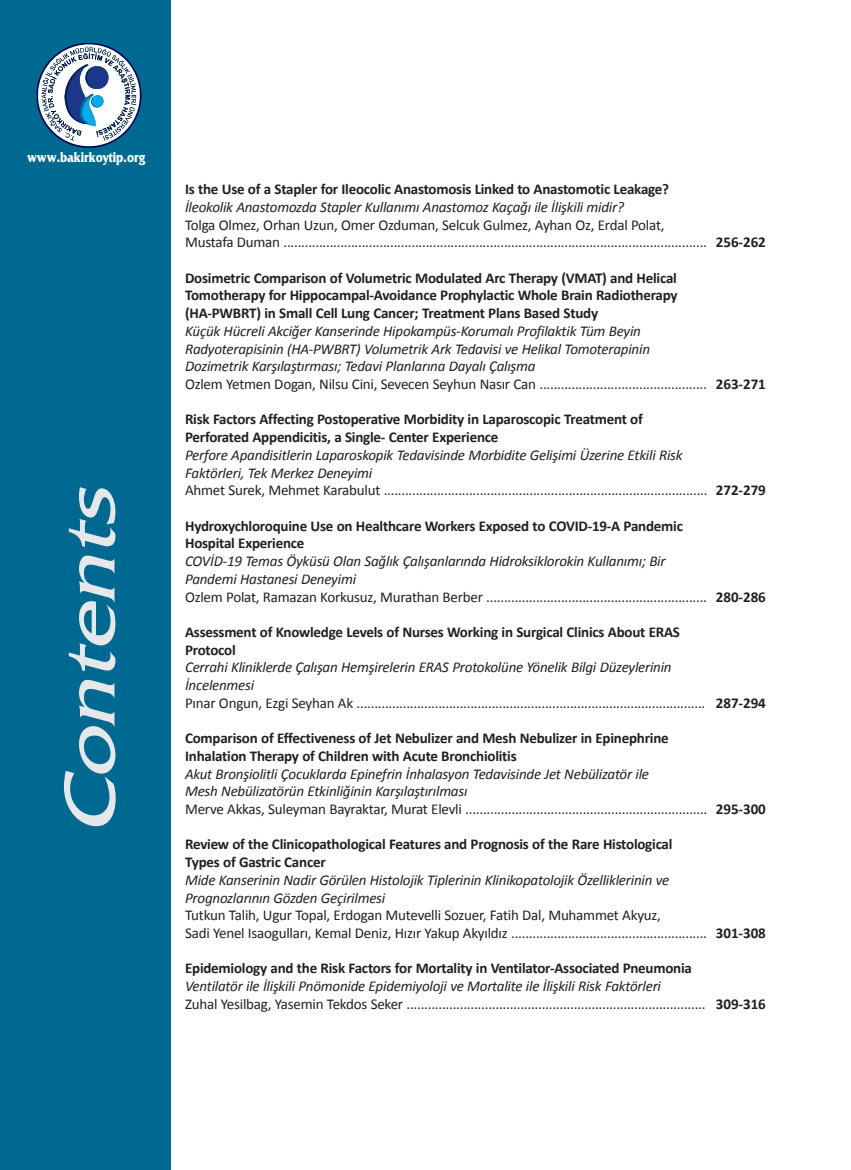
<style>
.page{position:relative;width:851px;height:1170px;background:#fff}
.page>*{position:absolute;margin:0;border:0;box-sizing:border-box;transform-origin:0 0}
.t1{font:italic 75px "Friz Quadrata Std";color:#e6e7e9;scale:1.2 1}
.t2{font:15px/17.7px "Calibri";letter-spacing:-.015em;color:#231f20}
.t3{font:700 15px/17.7px "Calibri";letter-spacing:-.015em;color:#231f20}
.t4{font:italic 15px/17.7px "Calibri";letter-spacing:-.015em;color:#231f20}
.t5{font:700 15px "Friz Quadrata Std";color:#fff;scale:.82 1}
</style>
<div class="page">
<div style="left:0;top:0;width:170px;height:1169px;background:#006991"></div>
<svg style="left:36px;top:43px;width:106px;height:105px"></svg>
<p class="t5" style="left:27px;top:149px;width:146px">www.bakirkoytip.org</p>
<h1 class="t1" style="left:48px;top:833px;width:307px;rotate:-90deg">Contents</h1>
<p class="t3" style="left:185px;top:180px;width:485px">Is the Use of a Stapler for Ileocolic Anastomosis Linked to Anastomotic Leakage?</p>
<p class="t4" style="left:185px;top:197px;width:440px">İleokolik Anastomozda Stapler Kullanımı Anastomoz Kaçağı ile İlişkili midir?</p>
<p class="t2" style="left:185px;top:215px;width:523px">Tolga Olmez, Orhan Uzun, Omer Ozduman, Selcuk Gulmez, Ayhan Oz, Erdal Polat,<br>Mustafa Duman .......................................................................................................................</p>
<p class="t3" style="left:185px;top:268px;width:494px;text-align:justify">Dosimetric Comparison of Volumetric Modulated Arc Therapy (VMAT) and Helical Tomotherapy for Hippocampal-Avoidance Prophylactic Whole Brain Radiotherapy (HA-PWBRT) in Small Cell Lung Cancer; Treatment Plans Based Study</p>
<p class="t4" style="left:185px;top:321px;width:466px">Küçük Hücreli Akciğer Kanserinde Hipokampüs-Korumalı Profilaktik Tüm Beyin<br>Radyoterapisinin (HA-PWBRT) Volumetrik Ark Tedavisi ve Helikal Tomoterapinin<br>Dozimetrik Karşılaştırması; Tedavi Planlarına Dayalı Çalışma</p>
<p class="t2" style="left:185px;top:374px;width:523px">Ozlem Yetmen Dogan, Nilsu Cini, Sevecen Seyhun Nasır Can ...............................................</p>
<p class="t3" style="left:185px;top:410px;width:459px">Risk Factors Affecting Postoperative Morbidity in Laparoscopic Treatment of<br>Perforated Appendicitis, a Single- Center Experience</p>
<p class="t4" style="left:185px;top:445px;width:499px">Perfore Apandisitlerin Laparoskopik Tedavisinde Morbidite Gelişimi Üzerine Etkili Risk<br>Faktörleri, Tek Merkez Deneyimi</p>
<p class="t2" style="left:185px;top:480px;width:524px">Ahmet Surek, Mehmet Karabulut ...........................................................................................</p>
<p class="t3" style="left:185px;top:516px;width:499px">Hydroxychloroquine Use on Healthcare Workers Exposed to COVID-19-A Pandemic<br>Hospital Experience</p>
<p class="t4" style="left:185px;top:551px;width:482px">COVİD-19 Temas Öyküsü Olan Sağlık Çalışanlarında Hidroksiklorokin Kullanımı; Bir<br>Pandemi Hastanesi Deneyimi</p>
<p class="t2" style="left:185px;top:587px;width:523px">Ozlem Polat, Ramazan Korkusuz, Murathan Berber ..............................................................</p>
<p class="t3" style="left:185px;top:622px;width:496px">Assessment of Knowledge Levels of Nurses Working in Surgical Clinics About ERAS<br>Protocol</p>
<p class="t4" style="left:185px;top:657px;width:488px">Cerrahi Kliniklerde Çalışan Hemşirelerin ERAS Protokolüne Yönelik Bilgi Düzeylerinin<br>İncelenmesi</p>
<p class="t2" style="left:185px;top:693px;width:521px">Pınar Ongun, Ezgi Seyhan Ak ..................................................................................................</p>
<p class="t3" style="left:185px;top:728px;width:485px">Comparison of Effectiveness of Jet Nebulizer and Mesh Nebulizer in Epinephrine<br>Inhalation Therapy of Children with Acute Bronchiolitis</p>
<p class="t4" style="left:185px;top:764px;width:465px">Akut Bronşiolitli Çocuklarda Epinefrin İnhalasyon Tedavisinde Jet Nebülizatör ile<br>Mesh Nebülizatörün Etkinliğinin Karşılaştırılması</p>
<p class="t2" style="left:185px;top:799px;width:523px">Merve Akkas, Suleyman Bayraktar, Murat Elevli ....................................................................</p>
<p class="t3" style="left:185px;top:834px;width:489px">Review of the Clinicopathological Features and Prognosis of the Rare Histological<br>Types of Gastric Cancer</p>
<p class="t4" style="left:185px;top:870px;width:485px">Mide Kanserinin Nadir Görülen Histolojik Tiplerinin Klinikopatolojik Özelliklerinin ve<br>Prognozlarının Gözden Geçirilmesi</p>
<p class="t2" style="left:185px;top:905px;width:523px">Tutkun Talih, Ugur Topal, Erdogan Mutevelli Sozuer, Fatih Dal, Muhammet Akyuz,<br>Sadi Yenel Isaogulları, Kemal Deniz, Hızır Yakup Akyıldız .......................................................</p>
<p class="t3" style="left:185px;top:958px;width:508px">Epidemiology and the Risk Factors for Mortality in Ventilator-Associated Pneumonia</p>
<p class="t4" style="left:185px;top:976px;width:477px">Ventilatör ile İlişkili Pnömonide Epidemiyoloji ve Mortalite ile İlişkili Risk Faktörleri</p>
<p class="t2" style="left:185px;top:994px;width:522px">Zuhal Yesilbag, Yasemin Tekdos Seker ....................................................................................</p>
<p class="t3" style="left:715px;top:233px;width:51px">256-262</p>
<p class="t3" style="left:715px;top:374px;width:51px">263-271</p>
<p class="t3" style="left:715px;top:480px;width:51px">272-279</p>
<p class="t3" style="left:715px;top:587px;width:51px">280-286</p>
<p class="t3" style="left:715px;top:693px;width:51px">287-294</p>
<p class="t3" style="left:715px;top:799px;width:51px">295-300</p>
<p class="t3" style="left:715px;top:923px;width:51px">301-308</p>
<p class="t3" style="left:715px;top:994px;width:51px">309-316</p>
</div>
